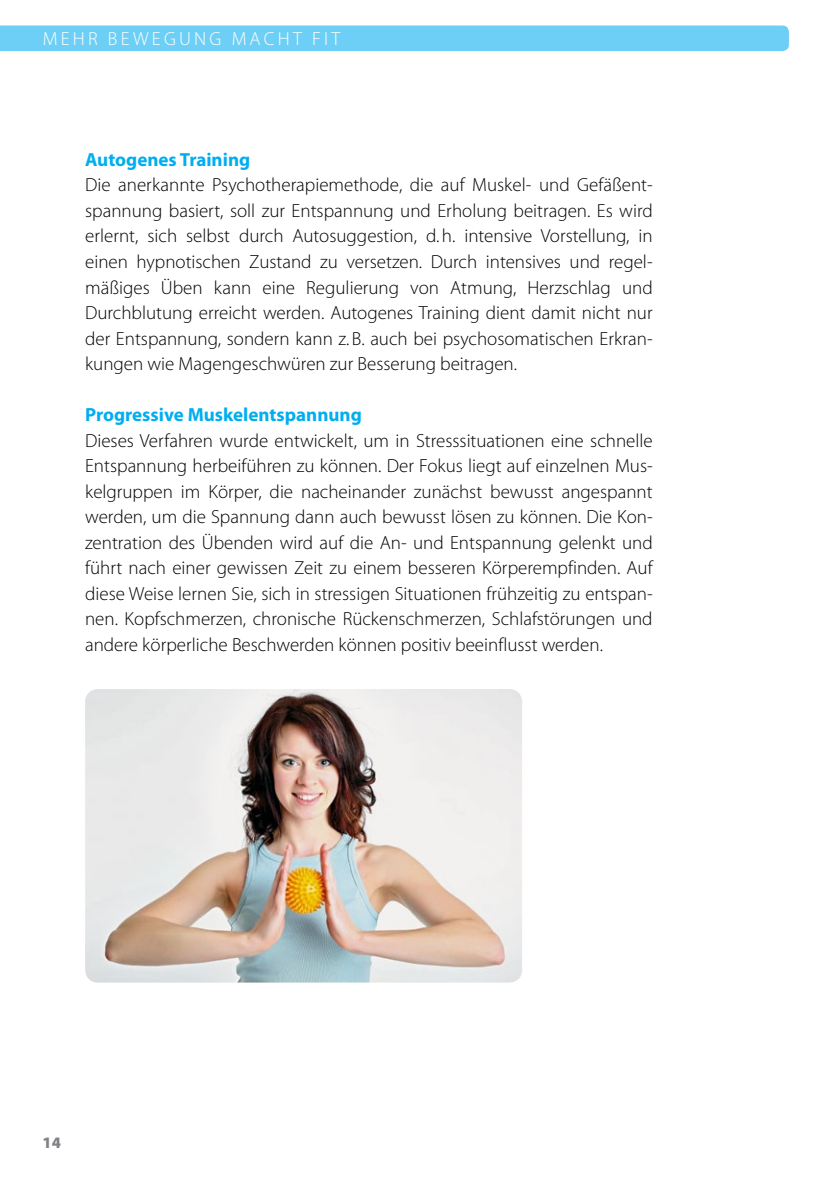
<style>
.page{position:relative;width:840px;height:1191px;background:#fff}
.page>*{position:absolute;margin:0;border:0;box-sizing:border-box;transform-origin:0 0}
.t1{font:300 19px/25.6px "Myriad Pro";color:#000;text-align:justify}
.t2{font:700 19px "Myriad Pro";color:#00aeef}
.t3{font:300 19px "Myriad Pro";letter-spacing:.17em;color:#fff}
.t4{font:900 16px "Myriad Pro";color:#808285}
</style>
<div class="page">
<div style="left:0;top:26px;width:788px;height:25px;background:#6dcff6"></div>
<img style="left:85px;top:689px;width:437px;height:293px">
<p class="t3" style="left:43px;top:29px;width:299px">MEHR BEWEGUNG MACHT FIT</p>
<p class="t2" style="left:85px;top:149px;width:166px">Autogenes Training</p>
<p class="t1" style="left:85px;top:173px;width:568px">Die anerkannte Psychotherapiemethode, die auf Muskel- und Gefäßent&shy;spannung basiert, soll zur Entspannung und Erholung beitragen. Es wird erlernt, sich selbst durch Autosuggestion, d.h. intensive Vorstellung, in einen hypnotischen Zustand zu versetzen. Durch intensives und regel&shy;mäßiges Üben kann eine Regulierung von Atmung, Herzschlag und Durchblutung erreicht werden. Autogenes Training dient damit nicht nur der Entspannung, sondern kann z.B. auch bei psychosomatischen Erkran&shy;kungen wie Magengeschwüren zur Besserung beitragen.</p>
<p class="t2" style="left:85px;top:404px;width:278px">Progressive Muskelentspannung</p>
<p class="t1" style="left:85px;top:428px;width:568px">Dieses Verfahren wurde entwickelt, um in Stresssituationen eine schnelle Entspannung herbeiführen zu können. Der Fokus liegt auf einzelnen Mus&shy;kelgruppen im Körper, die nacheinander zunächst bewusst angespannt werden, um die Spannung dann auch bewusst lösen zu können. Die Kon&shy;zentration des Übenden wird auf die An- und Entspannung gelenkt und führt nach einer gewissen Zeit zu einem besseren Körperempfinden. Auf diese Weise lernen Sie, sich in stressigen Situationen frühzeitig zu entspan&shy;nen. Kopfschmerzen, chronische Rückenschmerzen, Schlafstörungen und andere körperliche Beschwerden können positiv beeinflusst werden.</p>
<p class="t4" style="left:43px;top:1134px;width:20px">14</p>
</div>
